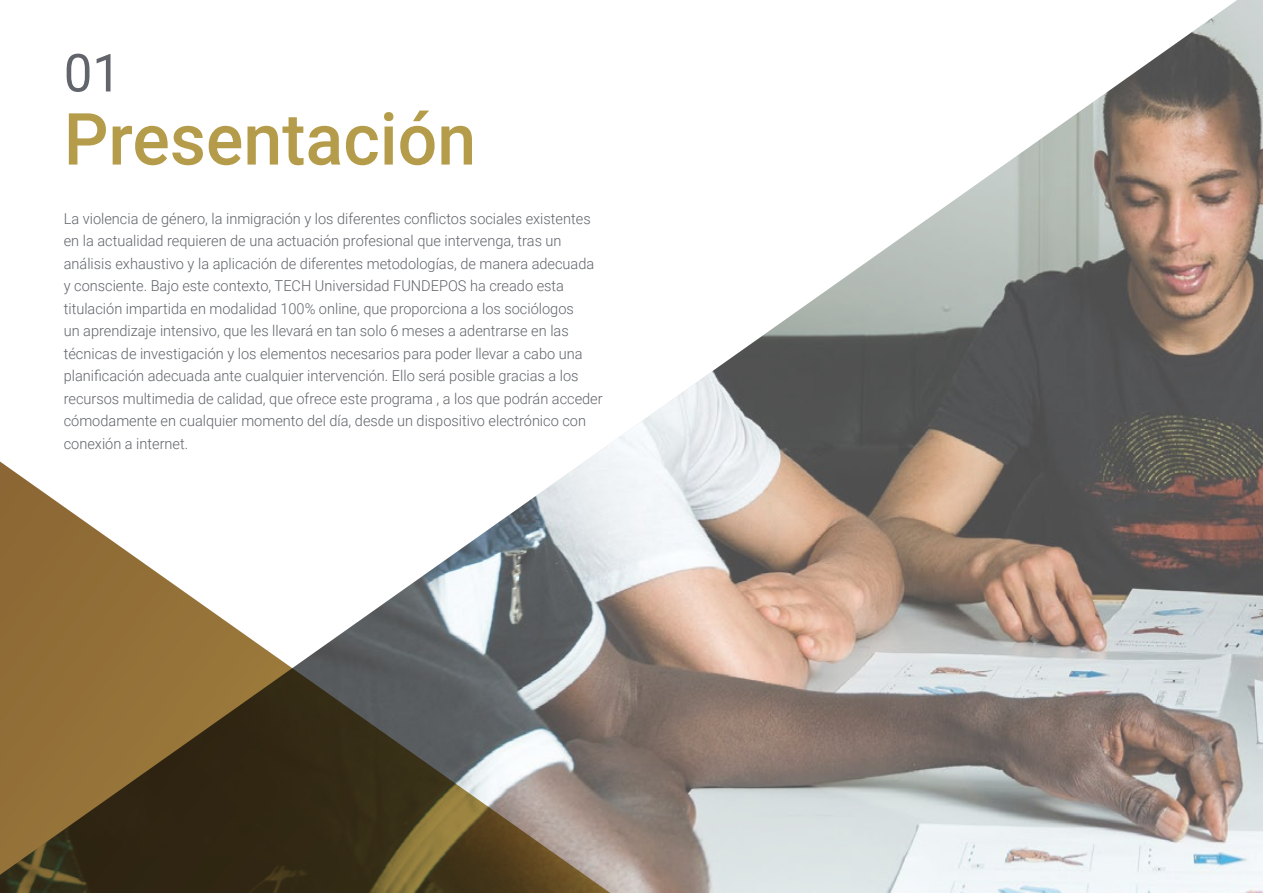
<style>
.page{position:relative;width:1263px;height:893px;background:#fff}
.page>*{position:absolute;margin:0;border:0;box-sizing:border-box;transform-origin:0 0}
.t1{font:500 72px "Roboto";color:#b49c4b}
.t2{font:52.5px "Roboto";color:#61646a}
.t3{font:300 15px/22.5px "Roboto";color:#61646a}
</style>
<div class="page">
<img style="left:607px;top:0;width:656px;height:893px">
<svg style="left:0;top:446px;width:640px;height:447px"></svg>
<h2 class="t2" style="left:64px;top:36px;width:59px">01</h2>
<h1 class="t1" style="left:64px;top:89px;width:414px">Presentación</h1>
<p class="t3" style="left:64px;top:207px;width:540px">La violencia de género, la inmigración y los diferentes conflictos sociales existentes en la actualidad requieren de una actuación profesional que intervenga, tras un análisis exhaustivo y la aplicación de diferentes metodologías, de manera adecuada y consciente. Bajo este contexto, TECH Universidad FUNDEPOS ha creado esta titulación impartida en modalidad 100% online, que proporciona a los sociólogos<br>un aprendizaje intensivo, que les llevará en tan solo 6 meses a adentrarse en las técnicas de investigación y los elementos necesarios para poder llevar a cabo una planificación adecuada ante cualquier intervención. Ello será posible gracias a los recursos multimedia de calidad, que ofrece este programa , a los que podrán acceder cómodamente en cualquier momento del día, desde un dispositivo electrónico con conexión a internet.</p>
</div>
